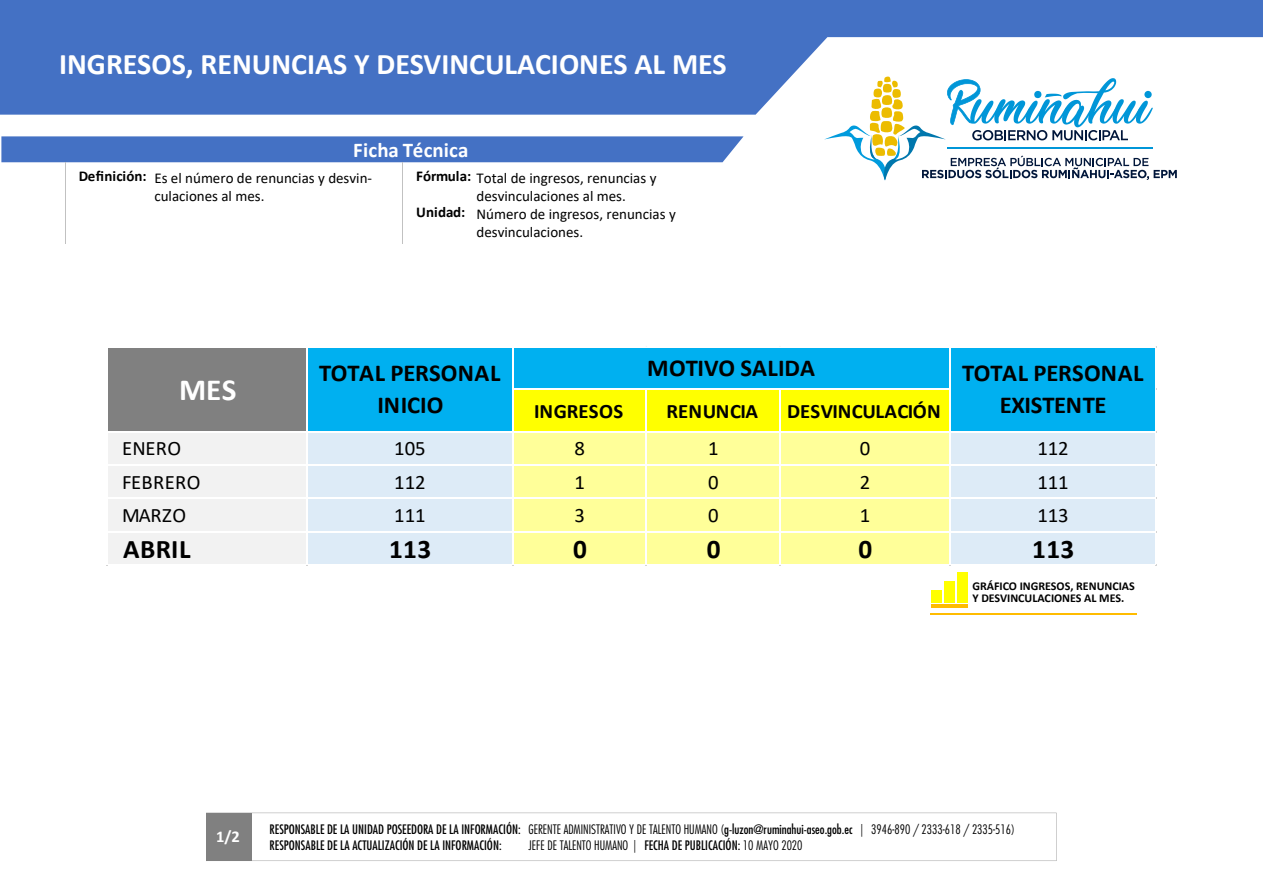
<style>
.page{position:relative;width:1263px;height:893px;background:#fff}
.page>*{position:absolute;margin:0;border:0;box-sizing:border-box;transform-origin:0 0}
.t1{font:700 30.75px "Calibri";color:#fff}
.t2{font:700 30px "Calibri";color:#fff}
.t3{font:700 27px "Calibri";letter-spacing:.015em;color:#000}
.t4{font:700 24.3px/32.1px "Calibri";color:#000;text-align:center}
.t5{font:700 21px "Calibri";letter-spacing:.005em;color:#fff}
.t6{font:20.55px "Calibri";letter-spacing:-.005em;color:#000}
.t7{font:700 20.55px "Calibri";color:#000}
.t8{font:20.55px "Calibri";letter-spacing:.015em;color:#000}
.t9{font:700 16.5px "Calibri";color:#fff}
.t10{font:15px/18px "Calibri";color:#000}
.t11{font:700 15px "Calibri";letter-spacing:-.005em;color:#000}
.t12{font:condensed 12.75px/16.5px "Futura Std";color:#000}
.t13{font:300 condensed 12.75px "Futura Std";color:#000}
.t14{font:700 12px/12px "Calibri";color:#000}
.s1{font-weight:300}
.s2{font-weight:400}
</style>
<div class="page">
<svg style="left:0;top:0;width:1263px;height:115px;fill:#4471c4"></svg>
<div style="left:1px;top:136px;width:742px;height:26px;background:#4471c4"></div>
<hr style="left:402px;top:162px;width:1px;height:81px;background:#c1c1c1">
<hr style="left:66px;top:162px;width:1px;height:81px;background:#c1c1c1">
<div style="left:931px;top:590px;width:10px;height:13px;background:#ff0"></div>
<div style="left:944px;top:581px;width:10px;height:22px;background:#ff0"></div>
<div style="left:957px;top:572px;width:10px;height:31px;background:#ff0"></div>
<hr style="left:931px;top:604px;width:36px;height:4px;background:#ffbc00">
<hr style="left:931px;top:614px;width:206px;height:1px;background:#ffbc00">
<svg style="left:824px;top:76px;width:353px;height:104px"></svg>
<svg style="left:252px;top:813px;width:804px;height:48px"></svg>
<div style="left:206px;top:813px;width:46px;height:48px;background:#808080"></div>
<div style="left:108px;top:348px;width:199px;height:42px;background:#808080"></div>
<div style="left:306px;top:348px;width:850px;height:42px;background:#00b0f0"></div>
<div style="left:108px;top:389px;width:199px;height:43px;background:#808080"></div>
<div style="left:306px;top:389px;width:207px;height:43px;background:#00b0f0"></div>
<div style="left:512px;top:389px;width:438px;height:43px;background:#ff0"></div>
<div style="left:949px;top:389px;width:207px;height:43px;background:#00b0f0"></div>
<div style="left:108px;top:431px;width:199px;height:135px;background:#f2f2f2"></div>
<div style="left:306px;top:431px;width:207px;height:135px;background:#ddebf7"></div>
<div style="left:512px;top:431px;width:438px;height:135px;background:#ff9"></div>
<div style="left:949px;top:431px;width:207px;height:135px;background:#ddebf7"></div>
<hr style="left:513px;top:389px;width:437px;height:1px;background:#fff">
<hr style="left:108px;top:431px;width:1048px;height:1px;background:#fff">
<hr style="left:108px;top:464px;width:1048px;height:2px;background:#fff">
<hr style="left:108px;top:498px;width:1048px;height:1px;background:#fff">
<hr style="left:108px;top:531px;width:1048px;height:1px;background:#fff">
<hr style="left:306px;top:348px;width:1px;height:218px;background:#fff">
<hr style="left:512px;top:348px;width:1px;height:218px;background:#fff">
<hr style="left:646px;top:390px;width:1px;height:176px;background:#fff">
<hr style="left:779px;top:390px;width:1px;height:176px;background:#fff">
<hr style="left:949px;top:348px;width:1px;height:218px;background:#fff">
<hr style="left:108px;top:564px;width:1048px;height:2px;background:#fff">
<hr style="left:1155px;top:348px;width:1px;height:218px;background:#fff">
<h2 class="t2" style="left:59px;top:43px;width:669px">INGRESOS, RENUNCIAS Y DESVINCULACIONES AL MES</h2>
<h3 class="t5" style="left:353px;top:135px;width:117px">Ficha Técnica</h3>
<p class="t11" style="left:79px;top:165px;width:69px">Definición:</p>
<p class="t11" style="left:416px;top:165px;width:57px">Fórmula:</p>
<p class="t11" style="left:416px;top:201px;width:51px">Unidad:</p>
<p class="t10" style="left:154px;top:168px;width:219px">Es el número de renuncias y desvin&shy;culaciones al mes.</p>
<p class="t10" style="left:476px;top:168px;width:201px">Total de ingresos, renuncias y desvinculaciones al mes.<br>Número de ingresos, renuncias y desvinculaciones.</p>
<h1 class="t1" style="left:179px;top:368px;width:59px">MES</h1>
<h3 class="t4" style="left:647px;top:351px;width:169px">MOTIVO SALIDA</h3>
<h3 class="t4" style="left:319px;top:357px;width:183px">TOTAL PERSONAL<br>INICIO</h3>
<h3 class="t4" style="left:962px;top:357px;width:183px">TOTAL PERSONAL<br>EXISTENTE</h3>
<h3 class="t7" style="left:534px;top:397px;width:90px">INGRESOS</h3>
<h3 class="t7" style="left:666px;top:397px;width:93px">RENUNCIA</h3>
<h3 class="t7" style="left:787px;top:397px;width:155px">DESVINCULACIÓN</h3>
<h3 class="t6" style="left:122px;top:434px;width:61px">ENERO</h3>
<h3 class="t6" style="left:394px;top:434px;width:33px">105</h3>
<h3 class="t6" style="left:574px;top:434px;width:12px">8</h3>
<h3 class="t6" style="left:708px;top:434px;width:12px">1</h3>
<h3 class="t6" style="left:860px;top:434px;width:12px">0</h3>
<h3 class="t6" style="left:1037px;top:434px;width:33px">112</h3>
<h3 class="t8" style="left:122px;top:468px;width:80px">FEBRERO</h3>
<h3 class="t6" style="left:394px;top:468px;width:33px">112</h3>
<h3 class="t6" style="left:574px;top:468px;width:12px">1</h3>
<h3 class="t6" style="left:708px;top:468px;width:12px">0</h3>
<h3 class="t6" style="left:860px;top:468px;width:12px">2</h3>
<h3 class="t6" style="left:1037px;top:468px;width:33px">111</h3>
<h3 class="t6" style="left:122px;top:501px;width:66px">MARZO</h3>
<h3 class="t6" style="left:394px;top:501px;width:33px">111</h3>
<h3 class="t6" style="left:574px;top:501px;width:12px">3</h3>
<h3 class="t6" style="left:708px;top:501px;width:12px">0</h3>
<h3 class="t6" style="left:860px;top:501px;width:12px">1</h3>
<h3 class="t6" style="left:1037px;top:501px;width:33px">113</h3>
<h3 class="t3" style="left:123px;top:530px;width:69px">ABRIL</h3>
<h3 class="t3" style="left:389px;top:530px;width:44px">113</h3>
<h3 class="t3" style="left:573px;top:530px;width:15px">0</h3>
<h3 class="t3" style="left:707px;top:530px;width:15px">0</h3>
<h3 class="t3" style="left:858px;top:530px;width:15px">0</h3>
<h3 class="t3" style="left:1032px;top:530px;width:44px">113</h3>
<p class="t14" style="left:972px;top:580px;width:164px">GRÁFICO INGRESOS, RENUNCIAS<br>Y DESVINCULACIONES AL MES.</p>
<p class="t9" style="left:216px;top:824px;width:25px">1/2</p>
<p class="t12" style="left:270px;top:821px;width:747px">RESPONSABLE DE LA UNIDAD POSEEDORA DE LA INFORMACIÓN: <span class="s1">GERENTE ADMINISTRATIVO Y DE TALENTO HUMANO (</span>g-luzon@ruminahui-aseo.gob.ec <span class="s1">| 3946-890 / 2333-618 / 2335-516)<br></span>RESPONSABLE DE LA ACTUALIZACIÓN DE LA INFORMACIÓN:</p>
<p class="t13" style="left:528px;top:838px;width:276px">JEFE DE TALENTO HUMANO | <span class="s2">FECHA DE PUBLICACIÓN:</span> 10 MAYO 2020</p>
</div>
